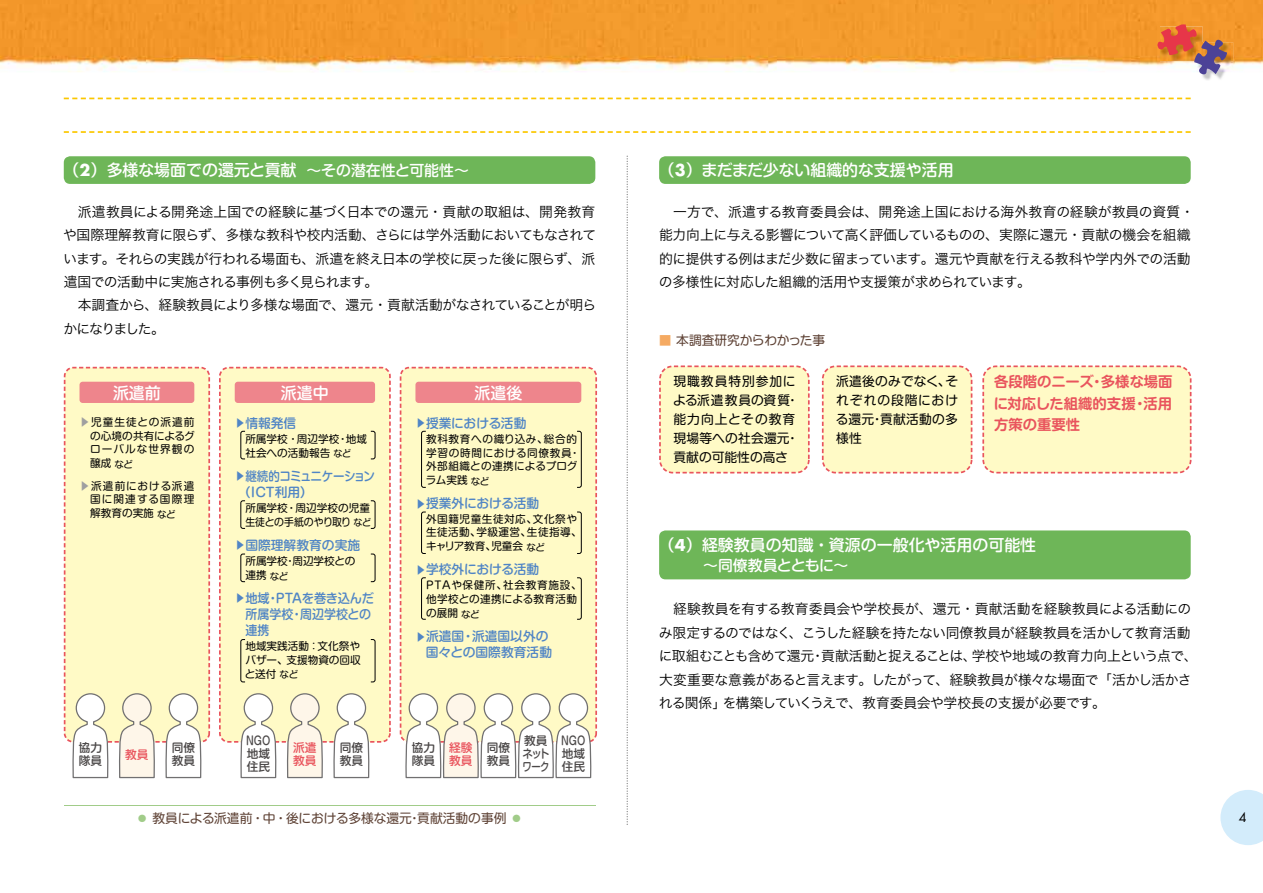
<style>
.page{position:relative;width:1263px;height:893px;background:#fff}
.page>*{position:absolute;margin:0;border:0;box-sizing:border-box;transform-origin:0 0}
.t1{font:15.9px "Shin M Go Pro Medium 90 pv RKSJ H";color:#fff}
.t2{font:14.85px "Shin M Go Pro Medium 90 pv RKSJ H";letter-spacing:-.045em;color:#fff}
.t3{font:14.4px/21.3px "Shin M Go Pro De Bold 90 pv RKSJ H";color:#e9545d;text-align:justify}
.t4{font:13.8px/23.4px "Hira Kaku Pro W3 90 pv RKSJ H";letter-spacing:-.03em;color:#000}
.t5{font:12.75px/19.2px "Shin M Go Pro Regular 90 pv RKSJ H";letter-spacing:.02em;color:#000}
.t6{font:12.75px/15.9px "Shin M Go Pro Medium 90 pv RKSJ H";color:#5085c5}
.t7{font:12.75px "Shin M Go Pro Regular 90 pv RKSJ H";color:#5e4235}
.t8{font:12.75px/15.9px "Shin M Go Pro Medium 90 pv RKSJ H";color:#5085c5;scale:.96 1}
.t9{font:12.75px/15.9px "Shin M Go Pro Medium 90 pv RKSJ H";letter-spacing:-.02em;color:#5085c5;scale:.9 1}
.t10{font:12.75px "Shin M Go Pro Medium 90 pv RKSJ H";letter-spacing:-.03em;color:#5085c5}
.t11{font:12.75px "Futura";color:#000}
.t12{font:11.7px/12.8px "Shin M Go Pro Medium 90 pv RKSJ H";color:#4b4848}
.t13{font:11.7px/12.8px "Shin M Go Pro Medium 90 pv RKSJ H";color:#4b4848;text-align:justify;scale:.8 1}
.t14{font:11.7px/12.8px "Shin M Go Pro Medium 90 pv RKSJ H";color:#e9545d}
.t15{font:10.65px/13.8px "Shin M Go Pro Regular 90 pv RKSJ H";letter-spacing:.01em;color:#000;text-align:justify}
.t16{font:10.65px/13.8px "Shin M Go Pro Regular 90 pv RKSJ H";letter-spacing:.035em;color:#000}
.t17{font:10.65px/13.8px "Shin M Go Pro Regular 90 pv RKSJ H";letter-spacing:.05em;color:#000}
.s1{font-family:"Shin Go Pro Medium 90 pv RKSJ H"}
.s2{font-family:"Futura";font-weight:700}
.s3{font-size:14.85px}
.s4{color:#9f9fa0}
.s5{font-size:9.6px}
.s6{font-family:"Shin M Go Pro Regular 90 pv RKSJ H";font-size:10.65px}
.s7{font-size:12.15px;color:#a1cc89}
.s8{font-size:12.15px;color:#f5aa62}
</style>
<div class="page">
<img style="left:1px;top:0;width:1262px;height:72px">
<div style="left:65px;top:368px;width:144px;height:374px;background:#fffac6;border-radius:9px"></div>
<div style="left:64px;top:367px;width:146px;height:376px;border:2px dashed #e9545d;border-radius:9px"></div>
<div style="left:80px;top:382px;width:114px;height:21px;background:#ee858c;border-radius:3px"></div>
<svg style="left:72px;top:693px;width:37px;height:85px"></svg>
<svg style="left:118px;top:693px;width:37px;height:85px"></svg>
<svg style="left:165px;top:693px;width:37px;height:85px"></svg>
<div style="left:220px;top:368px;width:170px;height:374px;background:#fffac6;border-radius:9px"></div>
<div style="left:219px;top:367px;width:172px;height:376px;border:2px dashed #e9545d;border-radius:9px"></div>
<div style="left:235px;top:382px;width:140px;height:21px;background:#ee858c;border-radius:3px"></div>
<div style="left:401px;top:368px;width:195px;height:374px;background:#fffac6;border-radius:9px"></div>
<div style="left:400px;top:367px;width:197px;height:376px;border:2px dashed #e9545d;border-radius:9px"></div>
<div style="left:415px;top:382px;width:166px;height:21px;background:#ee858c;border-radius:3px"></div>
<svg style="left:240px;top:431px;width:342px;height:251px"></svg>
<svg style="left:240px;top:693px;width:37px;height:85px"></svg>
<svg style="left:286px;top:693px;width:37px;height:85px"></svg>
<svg style="left:333px;top:693px;width:37px;height:85px"></svg>
<svg style="left:405px;top:693px;width:187px;height:85px"></svg>
<div style="left:659px;top:530px;width:532px;height:49px;background:#6eb658;border-radius:6px"></div>
<div style="left:659px;top:156px;width:532px;height:28px;background:#6eb658;border-radius:6px"></div>
<div style="left:64px;top:156px;width:531px;height:28px;background:#6eb658;border-radius:6px"></div>
<div style="left:983px;top:366px;width:208px;height:107px;background:#fffac6;border-radius:13px"></div>
<div style="left:982px;top:365px;width:209px;height:108px;border:2px dashed #e9545d;border-radius:13px"></div>
<div style="left:660px;top:366px;width:149px;height:107px;background:#fffac6;border-radius:13px"></div>
<div style="left:659px;top:365px;width:151px;height:108px;border:2px dashed #e9545d;border-radius:13px"></div>
<div style="left:823px;top:366px;width:148px;height:107px;background:#fffac6;border-radius:13px"></div>
<div style="left:822px;top:365px;width:150px;height:108px;border:2px dashed #e9545d;border-radius:13px"></div>
<hr style="left:64px;top:805px;width:531px;height:1px;background:#a1cc89">
<svg style="left:64px;top:98px;width:1127px;height:1px"></svg>
<svg style="left:64px;top:131px;width:1127px;height:2px"></svg>
<img style="left:1202px;top:42px;width:31px;height:38px">
<svg style="left:1157px;top:24px;width:70px;height:51px;background:#d0876a"></svg>
<svg style="left:1220px;top:790px;width:43px;height:55px"></svg>
<svg style="left:627px;top:156px;width:1px;height:669px"></svg>
<img style="left:0;top:0;width:1px;height:72px">
<p class="t1" style="left:64px;top:158px;width:407px"><span class="s1">（</span><span class="s2">2</span><span class="s1">）</span>多様な場面での還元と貢献 <span class="s3">～その潜在性と可能性～</span></p>
<p class="t4" style="left:63px;top:199px;width:535px">　派遣教員による開発途上国での経験に基づく日本での還元・貢献の取組は、開発教育や国際理解教育に限らず、多様な教科や校内活動、さらには学外活動においてもなされています。それらの実践が行われる場面も、派遣を終え日本の学校に戻った後に限らず、派遣国での活動中に実施される事例も多く見られます。<br>　本調査から、経験教員により多様な場面で、還元・貢献活動がなされていることが明らかになりました。</p>
<p class="t1" style="left:113px;top:380px;width:49px">派遣前</p>
<p class="t15" style="left:90px;top:414px;width:106px;text-indent:-11px"><span class="s4">▶</span>児童生徒との派遣前の心境の共有によるグローバルな世界観の醸成 <span class="s5">など</span></p>
<p class="t15" style="left:90px;top:477px;width:106px;text-indent:-11px"><span class="s4">▶</span>派遣前における派遣国に関連する国際理解教育の実施 <span class="s5">など</span></p>
<p class="t12" style="left:79px;top:740px;width:25px">協力隊員</p>
<p class="t14" style="left:125px;top:747px;width:25px">教員</p>
<p class="t12" style="left:172px;top:740px;width:25px">同僚教員</p>
<p class="t1" style="left:281px;top:380px;width:49px">派遣中</p>
<p class="t6" style="left:235px;top:413px;width:63px"><span class="s6">▶</span>情報発信</p>
<p class="t15" style="left:245px;top:431px;width:123px">所属学校・周辺学校・地域社会への活動報告 <span class="s5">など</span></p>
<p class="t9" style="left:235px;top:466px;width:157px"><span class="s6">▶</span>継続的コミュニケーション（ICT利用）</p>
<p class="t15" style="left:245px;top:500px;width:127px">所属学校・周辺学校の児童生徒との手紙のやり取り <span class="s5">など</span></p>
<p class="t6" style="left:235px;top:536px;width:127px"><span class="s6">▶</span>国際理解教育の実施</p>
<p class="t15" style="left:245px;top:553px;width:111px">所属学校・周辺学校との連携 <span class="s5">など</span></p>
<p class="t8" style="left:245px;top:589px;width:136px;text-indent:-11px"><span class="s6">▶</span>地域・PTAを巻き込んだ所属学校・周辺学校との連携</p>
<p class="t15" style="left:245px;top:638px;width:117px">地域実践活動：文化祭やバザー、支援物資の回収と送付 <span class="s5">など</span></p>
<p class="t1" style="left:474px;top:380px;width:49px">派遣後</p>
<p class="t10" style="left:415px;top:412px;width:113px"><span class="s6">▶</span>授業における活動</p>
<p class="t17" style="left:426px;top:431px;width:156px">教科教育への織り込み、総合的学習の時間における同僚教員・外部組織との連携によるプログラム実践 <span class="s5">など</span></p>
<p class="t6" style="left:415px;top:494px;width:125px"><span class="s6">▶</span>授業外における活動</p>
<p class="t16" style="left:426px;top:510px;width:157px">外国籍児童生徒対応、文化祭や生徒活動、学級運営、生徒指導、キャリア教育、児童会 <span class="s5">など</span></p>
<p class="t6" style="left:415px;top:560px;width:125px"><span class="s6">▶</span>学校外における活動</p>
<p class="t16" style="left:426px;top:577px;width:157px">PTAや保健所、社会教育施設、他学校との連携による教育活動の展開 <span class="s5">など</span></p>
<p class="t6" style="left:415px;top:627px;width:138px"><span class="s6">▶</span>派遣国・派遣国以外の　国々との国際教育活動</p>
<p class="t13" style="left:246px;top:733px;width:32px">NGO地域住民</p>
<p class="t12" style="left:340px;top:740px;width:25px">同僚教員</p>
<p class="t12" style="left:412px;top:740px;width:25px">協力隊員</p>
<p class="t14" style="left:449px;top:740px;width:25px">経験教員</p>
<p class="t12" style="left:487px;top:740px;width:25px">同僚教員</p>
<p class="t12" style="left:522px;top:733px;width:29px">教員ネットワーク</p>
<p class="t13" style="left:561px;top:733px;width:32px">NGO地域住民</p>
<p class="t14" style="left:293px;top:740px;width:25px">派遣教員</p>
<p class="t7" style="left:136px;top:808px;width:388px"><span class="s7">●</span> 教員による派遣前・中・後における多様な還元・貢献活動の事例 <span class="s7">●</span></p>
<p class="t1" style="left:659px;top:158px;width:296px"><span class="s1">（</span><span class="s2">3</span><span class="s1">）</span>まだまだ少ない組織的な支援や活用</p>
<p class="t4" style="left:659px;top:199px;width:537px">　一方で、派遣する教育委員会は、開発途上国における海外教育の経験が教員の資質・能力向上に与える影響について高く評価しているものの、実際に還元・貢献の機会を組織的に提供する例はまだ少数に留まっています。還元や貢献を行える教科や学内外での活動の多様性に対応した組織的活用や支援策が求められています。</p>
<p class="t7" style="left:659px;top:330px;width:168px"><span class="s8">■</span> 本調査研究からわかった事</p>
<p class="t5" style="left:673px;top:370px;width:127px">現職教員特別参加による派遣教員の資質・能力向上とその教育現場等への社会還元・貢献の可能性の高さ</p>
<p class="t5" style="left:836px;top:370px;width:124px;text-align:justify">派遣後のみでなく、それぞれの段階における還元・貢献活動の多様性</p>
<p class="t3" style="left:994px;top:369px;width:180px">各段階のニーズ・多様な場面に対応した組織的支援・活用方策の重要性</p>
<p class="t1" style="left:659px;top:532px;width:379px"><span class="s1">（</span><span class="s2">4</span><span class="s1">）</span>経験教員の知識・資源の一般化や活用の可能性</p>
<p class="t2" style="left:676px;top:554px;width:173px">　　～同僚教員とともに～</p>
<p class="t4" style="left:659px;top:597px;width:540px">　経験教員を有する教育委員会や学校長が、還元・貢献活動を経験教員による活動にのみ限定するのではなく、こうした経験を持たない同僚教員が経験教員を活かして教育活動に取組むことも含めて還元・貢献活動と捉えることは、学校や地域の教育力向上という点で、大変重要な意義があると言えます。したがって、経験教員が様々な場面で「活かし活かされる関係」を構築していくうえで、教育委員会や学校長の支援が必要です。</p>
<p class="t11" style="left:1239px;top:809px;width:9px">4</p>
</div>
